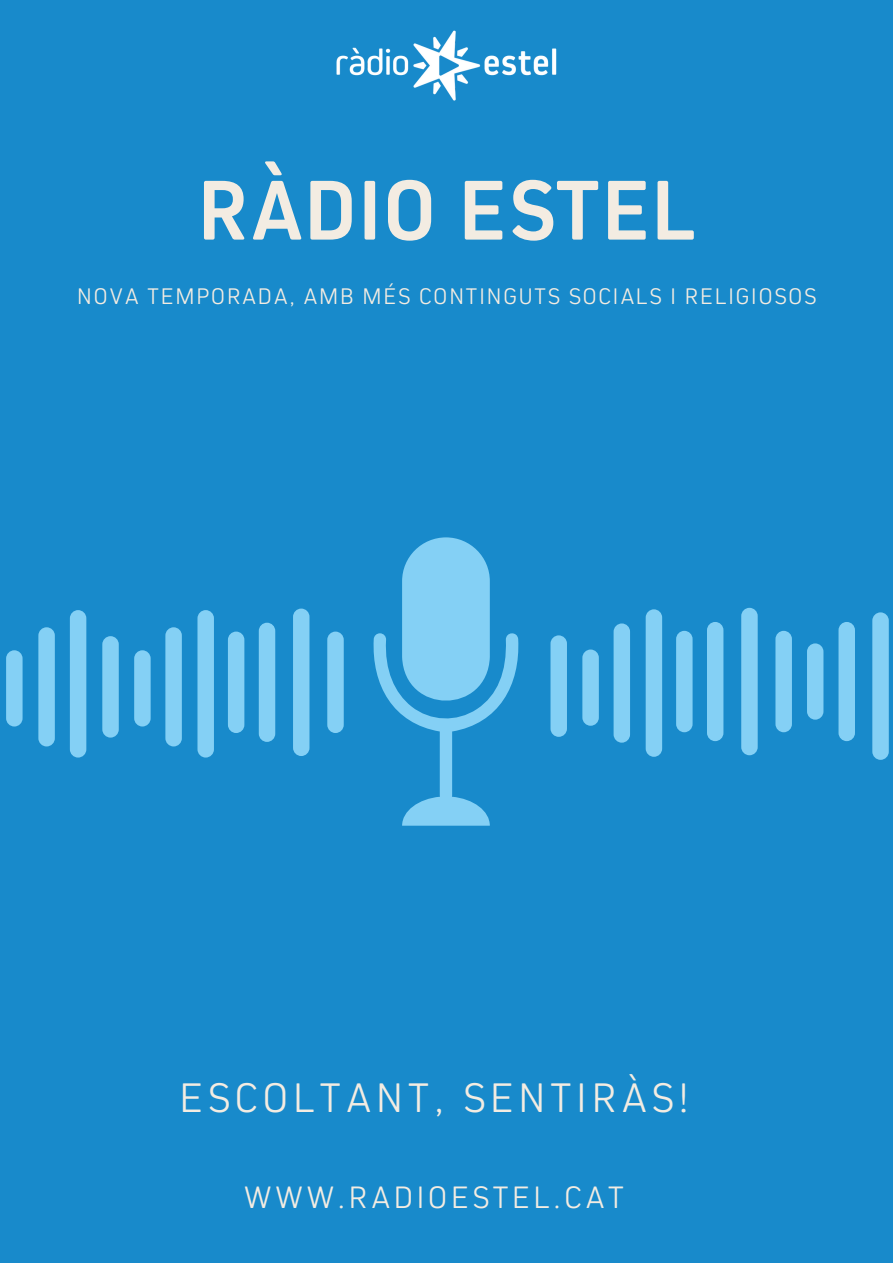
<style>
.page{position:relative;width:893px;height:1263px;background:#188acb}
.page>*{position:absolute;margin:0;border:0;box-sizing:border-box;transform-origin:0 0}
.t1{font:700 88.5px "Kiro";letter-spacing:.02em;color:#f3ece2}
.t2{font:300 43.05px "Kiro";letter-spacing:.12em;color:#f3ece2}
.t3{font:300 32.4px "Kiro";letter-spacing:.12em;color:#f3ece2}
.t4{font:300 23.55px "Kiro";letter-spacing:.085em;color:#f3ece2}
</style>
<div class="page">
<img style="left:336px;top:30px;width:221px;height:71px">
<svg style="left:373px;top:537px;width:146px;height:289px"></svg>
<div style="left:550px;top:635px;width:17px;height:102px;background:#84d0f5;border-radius:8px"></div>
<div style="left:582px;top:649px;width:17px;height:77px;background:#84d0f5;border-radius:8px"></div>
<div style="left:646px;top:609px;width:16px;height:148px;background:#84d0f5;border-radius:8px"></div>
<div style="left:614px;top:623px;width:16px;height:120px;background:#84d0f5;border-radius:8px"></div>
<div style="left:676px;top:631px;width:17px;height:101px;background:#84d0f5;border-radius:8px"></div>
<div style="left:775px;top:631px;width:17px;height:101px;background:#84d0f5;border-radius:8px"></div>
<div style="left:807px;top:643px;width:16px;height:77px;background:#84d0f5;border-radius:8px"></div>
<div style="left:741px;top:608px;width:17px;height:147px;background:#84d0f5;border-radius:8px"></div>
<div style="left:872px;top:612px;width:17px;height:148px;background:#84d0f5;border-radius:8px"></div>
<div style="left:707px;top:622px;width:16px;height:119px;background:#84d0f5;border-radius:8px"></div>
<div style="left:838px;top:622px;width:17px;height:119px;background:#84d0f5;border-radius:8px"></div>
<div style="left:102px;top:636px;width:17px;height:102px;background:#84d0f5;border-radius:8px"></div>
<div style="left:134px;top:650px;width:17px;height:76px;background:#84d0f5;border-radius:8px"></div>
<div style="left:6px;top:650px;width:17px;height:76px;background:#84d0f5;border-radius:8px"></div>
<div style="left:70px;top:610px;width:16px;height:147px;background:#84d0f5;border-radius:8px"></div>
<div style="left:197px;top:610px;width:17px;height:147px;background:#84d0f5;border-radius:8px"></div>
<div style="left:38px;top:627px;width:17px;height:119px;background:#84d0f5;border-radius:8px"></div>
<div style="left:165px;top:627px;width:17px;height:119px;background:#84d0f5;border-radius:8px"></div>
<div style="left:228px;top:632px;width:16px;height:101px;background:#84d0f5;border-radius:8px"></div>
<div style="left:327px;top:632px;width:17px;height:101px;background:#84d0f5;border-radius:8px"></div>
<div style="left:293px;top:609px;width:16px;height:147px;background:#84d0f5;border-radius:8px"></div>
<div style="left:259px;top:623px;width:16px;height:119px;background:#84d0f5;border-radius:8px"></div>
<h1 class="t1" style="left:197px;top:159px;width:499px">RÀDIO ESTEL</h1>
<p class="t4" style="left:77px;top:282px;width:740px">NOVA TEMPORADA, AMB MÉS CONTINGUTS SOCIALS I RELIGIOSOS</p>
<h2 class="t2" style="left:179px;top:1072px;width:510px">ESCOLTANT, SENTIRÀS!</h2>
<h3 class="t3" style="left:244px;top:1178px;width:381px">WWW.RADIOESTEL.CAT</h3>
</div>
